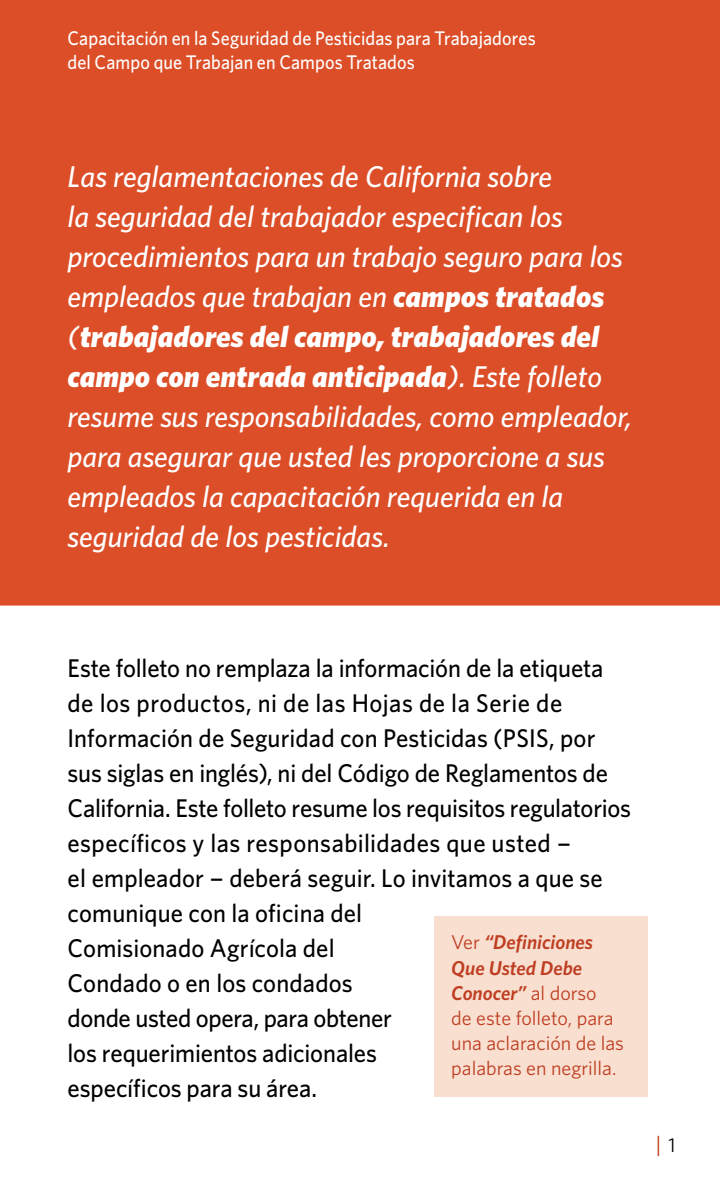
<style>
.page{position:relative;width:720px;height:1193px;background:#fff}
.page>*{position:absolute;margin:0;border:0;box-sizing:border-box;transform-origin:0 0}
.Intro_Text{font:italic 500 30px/40px "Whitney";color:#fff}
.Body_Text_1st_Para{font:500 25.5px/35px "Whitney";color:#000;scale:.96 1}
.t1{font:22.5px "Whitney";color:#bf3e22}
.IFC_Title{font:20px/25px "Whitney";color:#bf3e22}
.Top_Folio_White{font:500 19.75px/23.8px "Whitney";letter-spacing:.005em;color:#fff;scale:.92 1}
.s1{font-weight:900}
.s2{font-weight:600;font-style:italic}
.s3{font-size:20px;color:#000}
</style>
<div class="page">
<div style="left:0;top:0;width:720px;height:606px;background:#dc4e28"></div>
<div style="left:434px;top:916px;width:214px;height:180px;background:#f8dfd0"></div>
<p class="Top_Folio_White" style="left:68px;top:26px;width:510px">Capacitación en la Seguridad de Pesticidas para Trabajadores del Campo que Trabajan en Campos Tratados</p>
<p class="Intro_Text" style="left:67px;top:155px;width:566px">Las reglamentaciones de California sobre<br>la seguridad del trabajador especifican los procedimientos para un trabajo seguro para los empleados que trabajan en <span class="s1">campos tratados </span>(<span class="s1">trabajadores del campo, trabajadores del campo con entrada anticipada</span>). Este folleto resume sus responsabilidades, como empleador, para asegurar que usted les proporcione a sus empleados la capacitación requerida en la seguridad de los pesticidas.</p>
<p class="Body_Text_1st_Para" style="left:67px;top:649px;width:588px">Este folleto no remplaza la información de la etiqueta de los productos, ni de las Hojas de la Serie de Información de Seguridad con Pesticidas (PSIS, por sus siglas en inglés), ni del Código de Reglamentos de California. Este folleto resume los requisitos regulatorios específicos y las responsabilidades que usted –<br>el empleador – deberá seguir. Lo invitamos a que se comunique con la oficina del<br>Comisionado Agrícola del<br>Condado o en los condados<br>donde usted opera, para obtener<br>los requerimientos adicionales<br>específicos para su área.</p>
<p class="IFC_Title" style="left:451px;top:929px;width:174px">Ver <span class="s2">“Definiciones<br>Que Usted Debe<br>Conocer”</span> al dorso<br>de este folleto, para una aclaración de las palabras en negrilla.</p>
<p class="t1" style="left:656px;top:1130px;width:21px">| <span class="s3">1</span></p>
</div>
